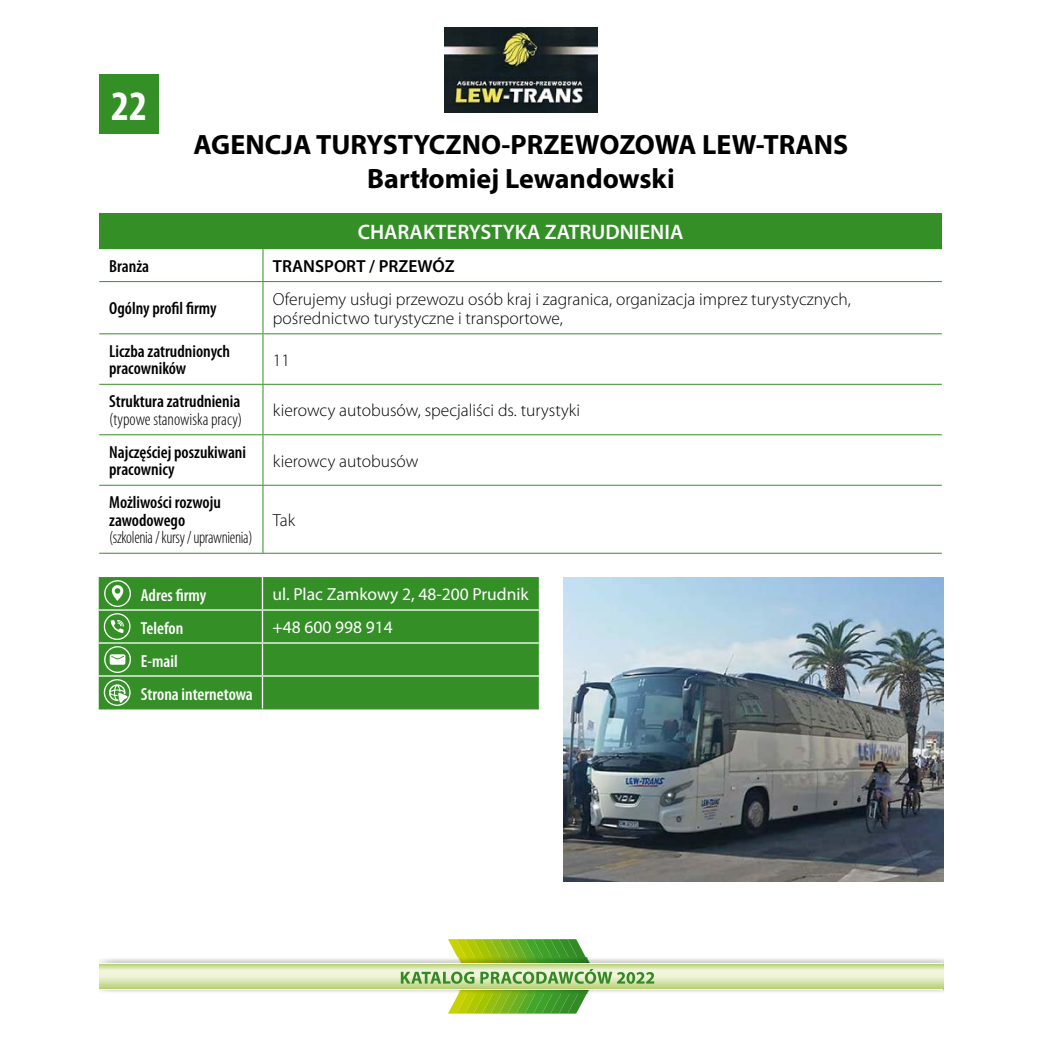
<style>
.page{position:relative;width:1042px;height:1042px;background:#fff}
.page>*{position:absolute;margin:0;border:0;box-sizing:border-box;transform-origin:0 0}
.t1{font:700 condensed 42px "Myriad Pro";color:#fff}
.t2{font:700 28px/33.6px "Myriad Pro";color:#000;text-align:center}
.t3{font:600 21px "Myriad Pro";color:#fff}
.t4{font:300 17.5px/19.2px "Myriad Pro";color:#000}
.t5{font:600 condensed 17.5px/17.5px "Myriad Pro";color:#000}
.t6{font:17.5px "Myriad Pro";color:#fff}
.t7{font:600 condensed 17.5px/33.1px "Myriad Pro";color:#fff}
.t8{font:300 condensed 17.5px "Myriad Pro";letter-spacing:-.02em;color:#000;scale:.95 1}
.t9{font:300 condensed 17.5px "Myriad Pro";color:#000}
.t10{font:600 17.5px "Myriad Pro";color:#000}
</style>
<div class="page">
<svg style="left:100px;top:963px;width:843px;height:26px;background:#dae6b3"></svg>
<hr style="left:100px;top:962px;width:843px;height:1px;background:#fafaec">
<hr style="left:100px;top:989px;width:843px;height:1px;background:#fafaec">
<svg style="left:401px;top:939px;width:253px;height:74px"></svg>
<div style="left:99px;top:74px;width:60px;height:60px;background:#358f27"></div>
<div style="left:99px;top:213px;width:843px;height:36px;background:#358f27"></div>
<hr style="left:262px;top:249px;width:1px;height:32px;background:#358f27">
<hr style="left:99px;top:281px;width:164px;height:1px;background:#358f27">
<hr style="left:263px;top:281px;width:679px;height:1px;background:#358f27">
<hr style="left:262px;top:282px;width:1px;height:51px;background:#358f27">
<hr style="left:99px;top:333px;width:164px;height:1px;background:#358f27">
<hr style="left:263px;top:333px;width:679px;height:1px;background:#358f27">
<hr style="left:262px;top:334px;width:1px;height:50px;background:#358f27">
<hr style="left:99px;top:384px;width:164px;height:1px;background:#358f27">
<hr style="left:263px;top:384px;width:679px;height:1px;background:#358f27">
<hr style="left:262px;top:385px;width:1px;height:49px;background:#358f27">
<hr style="left:99px;top:434px;width:164px;height:1px;background:#358f27">
<hr style="left:263px;top:434px;width:679px;height:1px;background:#358f27">
<hr style="left:262px;top:435px;width:1px;height:50px;background:#358f27">
<hr style="left:99px;top:485px;width:164px;height:1px;background:#358f27">
<hr style="left:263px;top:485px;width:679px;height:1px;background:#358f27">
<hr style="left:262px;top:486px;width:1px;height:67px;background:#358f27">
<hr style="left:99px;top:553px;width:164px;height:1px;background:#358f27">
<hr style="left:263px;top:553px;width:679px;height:1px;background:#358f27">
<div style="left:99px;top:577px;width:440px;height:131px;background:#358f27"></div>
<hr style="left:99px;top:708px;width:37px;height:1px;background:#358f27">
<hr style="left:136px;top:708px;width:126px;height:1px;background:#358f27">
<hr style="left:262px;top:708px;width:277px;height:1px;background:#358f27">
<hr style="left:262px;top:577px;width:1px;height:32px;background:#fff">
<hr style="left:99px;top:609px;width:37px;height:2px;background:#fff">
<hr style="left:136px;top:609px;width:126px;height:2px;background:#fff">
<hr style="left:262px;top:609px;width:277px;height:2px;background:#fff">
<hr style="left:262px;top:611px;width:1px;height:31px;background:#fff">
<hr style="left:99px;top:642px;width:37px;height:2px;background:#fff">
<hr style="left:136px;top:642px;width:126px;height:2px;background:#fff">
<hr style="left:262px;top:642px;width:277px;height:2px;background:#fff">
<hr style="left:262px;top:644px;width:1px;height:31px;background:#fff">
<hr style="left:99px;top:675px;width:37px;height:1px;background:#fff">
<hr style="left:136px;top:675px;width:126px;height:1px;background:#fff">
<hr style="left:262px;top:675px;width:277px;height:1px;background:#fff">
<hr style="left:262px;top:676px;width:1px;height:32px;background:#fff">
<svg style="left:104px;top:580px;width:27px;height:27px"></svg>
<svg style="left:104px;top:613px;width:27px;height:27px"></svg>
<svg style="left:104px;top:646px;width:27px;height:60px"></svg>
<img style="left:563px;top:577px;width:380px;height:304px">
<img style="left:444px;top:27px;width:154px;height:85px">
<h1 class="t1" style="left:111px;top:80px;width:37px">22</h1>
<h2 class="t2" style="left:194px;top:127px;width:656px">AGENCJA TURYSTYCZNO-PRZEWOZOWA LEW-TRANS<br>Bartłomiej Lewandowski</h2>
<p class="t3" style="left:358px;top:218px;width:327px">CHARAKTERYSTYKA ZATRUDNIENIA</p>
<p class="t5" style="left:109px;top:257px;width:42px">Branża</p>
<p class="t10" style="left:273px;top:255px;width:183px">TRANSPORT / PRZEWÓZ</p>
<p class="t5" style="left:109px;top:300px;width:109px">Ogólny profil firmy</p>
<p class="t4" style="left:273px;top:289px;width:579px">Oferujemy usługi przewozu osób kraj i zagranica, organizacja imprez turystycznych, pośrednictwo turystyczne i transportowe,</p>
<p class="t5" style="left:109px;top:343px;width:122px">Liczba zatrudnionych pracowników</p>
<p class="t4" style="left:273px;top:350px;width:19px">11</p>
<p class="t5" style="left:109px;top:393px;width:133px">Struktura zatrudnienia</p>
<p class="t9" style="left:109px;top:409px;width:135px">(typowe stanowiska pracy)</p>
<p class="t4" style="left:273px;top:400px;width:309px">kierowcy autobusów, specjaliści ds. turystyki</p>
<p class="t5" style="left:109px;top:443px;width:138px">Najczęściej poszukiwani pracownicy</p>
<p class="t4" style="left:273px;top:451px;width:147px">kierowcy autobusów</p>
<p class="t5" style="left:109px;top:494px;width:113px">Możliwości rozwoju zawodowego</p>
<p class="t8" style="left:109px;top:527px;width:152px">(szkolenia / kursy / uprawnienia)</p>
<p class="t4" style="left:273px;top:510px;width:24px">Tak</p>
<p class="t7" style="left:141px;top:579px;width:67px">Adres firmy</p>
<p class="t6" style="left:272px;top:583px;width:258px">ul. Plac Zamkowy 2, 48-200 Prudnik</p>
<p class="t7" style="left:141px;top:612px;width:44px">Telefon</p>
<p class="t6" style="left:272px;top:616px;width:122px">+48 600 998 914</p>
<p class="t7" style="left:141px;top:645px;width:113px">E-mail<br>Strona internetowa</p>
</div>
